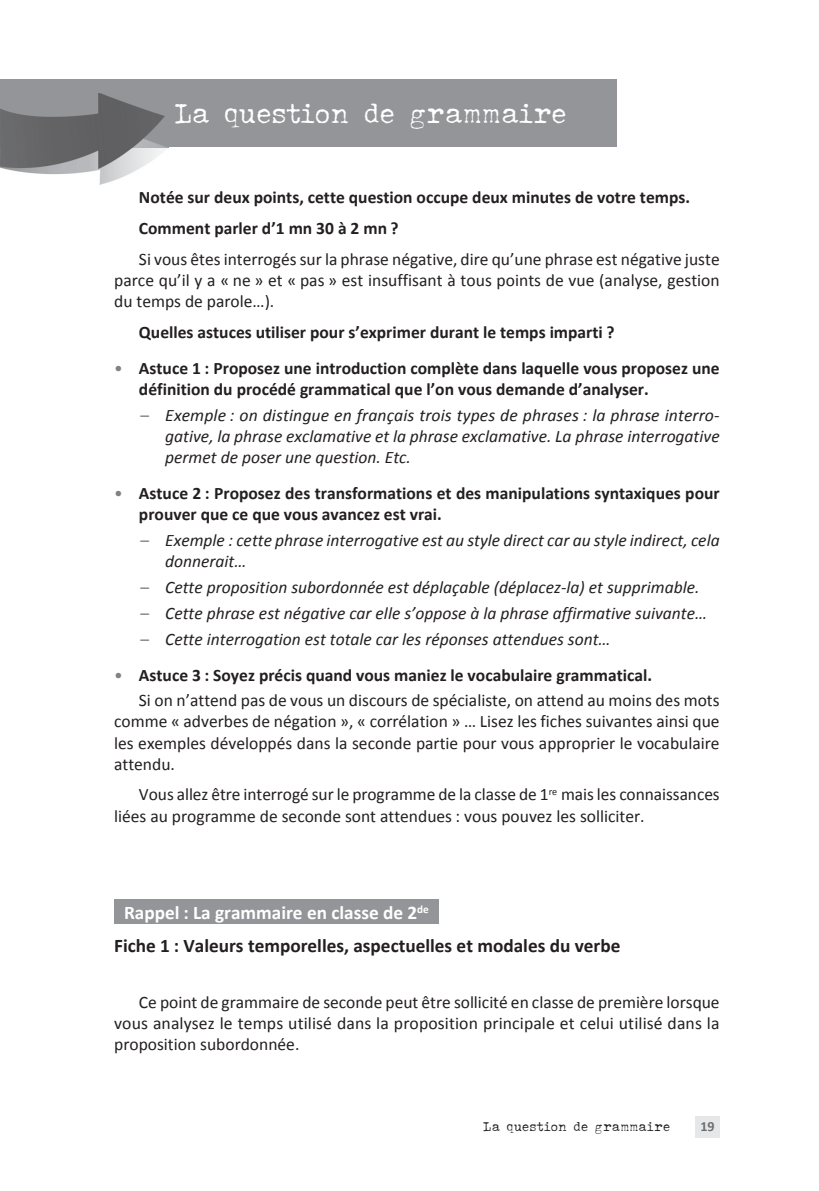
<style>
.page{position:relative;width:819px;height:1191px;background:#fff}
.page>*{position:absolute;margin:0;border:0;box-sizing:border-box;transform-origin:0 0}
.t1{font:26.25px "John Doe";color:#fff}
.t2{font:700 19.25px/33.1px "Calibri";color:#231f20}
.t3{font:17.5px/21px "Calibri";color:#231f20;text-align:justify}
.t4{font:italic 17.5px/21px "Calibri";color:#231f20;text-align:justify}
.t5{font:700 17.5px/21px "Calibri";color:#231f20}
.t6{font:700 14px "Calibri";color:#6c6d70}
.t7{font:12.25px "John Doe";letter-spacing:.015em;color:#231f20}
.s1{font-weight:400;color:#808285}
.s2{font-style:normal;color:#808285}
.s3{color:#808285}
.s4{font-weight:700}
.s5{color:#fff}
</style>
<div class="page">
<div style="left:695px;top:1116px;width:24px;height:21px;background:#e6e7e9"></div>
<div style="left:0;top:79px;width:616px;height:68px;background:#939598"></div>
<div style="left:114px;top:899px;width:325px;height:25px;background:#939598"></div>
<img style="left:0;top:93px;width:168px;height:91px">
<h1 class="t1" style="left:174px;top:96px;width:394px">La question de grammaire</h1>
<p class="t5" style="left:139px;top:182px;width:552px;line-height:31px">Notée sur deux points, cette question occupe deux minutes de votre temps.<br>Comment parler d’1 mn 30 à 2 mn ?</p>
<p class="t3" style="left:114px;top:248px;width:607px;text-indent:25px">Si vous êtes interrogés sur la phrase négative, dire qu’une phrase est négative juste parce qu’il y a « ne » et « pas » est insuffisant à tous points de vue (analyse, gestion du temps de parole…).</p>
<p class="t5" style="left:139px;top:321px;width:477px">Quelles astuces utiliser pour s’exprimer durant le temps imparti ?</p>
<p class="t5" style="left:139px;top:357px;width:582px;text-indent:-25px"><span class="s1">•</span> Astuce 1 : Proposez une introduction complète dans laquelle vous proposez une définition du procédé grammatical que l’on vous demande d’analyser.</p>
<p class="t4" style="left:165px;top:404px;width:556px;text-indent:-25px"><span class="s2">–</span> Exemple : on distingue en français trois types de phrases : la phrase interro&shy;gative, la phrase exclamative et la phrase exclamative. La phrase interrogative permet de poser une question. Etc.</p>
<p class="t5" style="left:139px;top:482px;width:582px;text-indent:-25px"><span class="s1">•</span> Astuce 2 : Proposez des transformations et des manipulations syntaxiques pour prouver que ce que vous avancez est vrai.</p>
<p class="t4" style="left:165px;top:529px;width:556px;text-indent:-25px"><span class="s2">–</span> Exemple : cette phrase interrogative est au style direct car au style indirect, cela donnerait…</p>
<p class="t4" style="left:140px;top:576px;width:560px"><span class="s2">–</span> Cette proposition subordonnée est déplaçable (déplacez-la) et supprimable.</p>
<p class="t4" style="left:140px;top:601px;width:568px"><span class="s2">–</span> Cette phrase est négative car elle s’oppose à la phrase affirmative suivante…</p>
<p class="t4" style="left:140px;top:627px;width:471px"><span class="s2">–</span> Cette interrogation est totale car les réponses attendues sont…</p>
<p class="t3" style="left:139px;top:661px;width:582px;line-height:25.9px;text-indent:-25px"><span class="s3">•</span> <span class="s4">Astuce 3 : Soyez précis quand vous maniez le vocabulaire grammatical.<br></span>Si on n’attend pas de vous un discours de spécialiste, on attend au moins des mots</p>
<p class="t3" style="left:114px;top:710px;width:607px">comme « adverbes de négation », « corrélation » … Lisez les fiches suivantes ainsi que les exemples développés dans la seconde partie pour vous approprier le vocabulaire attendu.</p>
<p class="t3" style="left:114px;top:783px;width:607px;text-indent:25px">Vous allez être interrogé sur le programme de la classe de 1<sup>re</sup> mais les connaissances liées au programme de seconde sont attendues : vous pouvez les solliciter.</p>
<p class="t2" style="left:114px;top:896px;width:507px;text-indent:10px"><span class="s5">Rappel : La grammaire en classe de 2</span><sup>de<br></sup>Fiche 1 : Valeurs temporelles, aspectuelles et modales du verbe</p>
<p class="t3" style="left:114px;top:991px;width:607px;text-indent:25px">Ce point de grammaire de seconde peut être sollicité en classe de première lorsque vous analysez le temps utilisé dans la proposition principale et celui utilisé dans la proposition subordonnée.</p>
<p class="t7" style="left:483px;top:1119px;width:188px">La question de grammaire</p>
<p class="t6" style="left:700px;top:1116px;width:16px">19</p>
</div>
